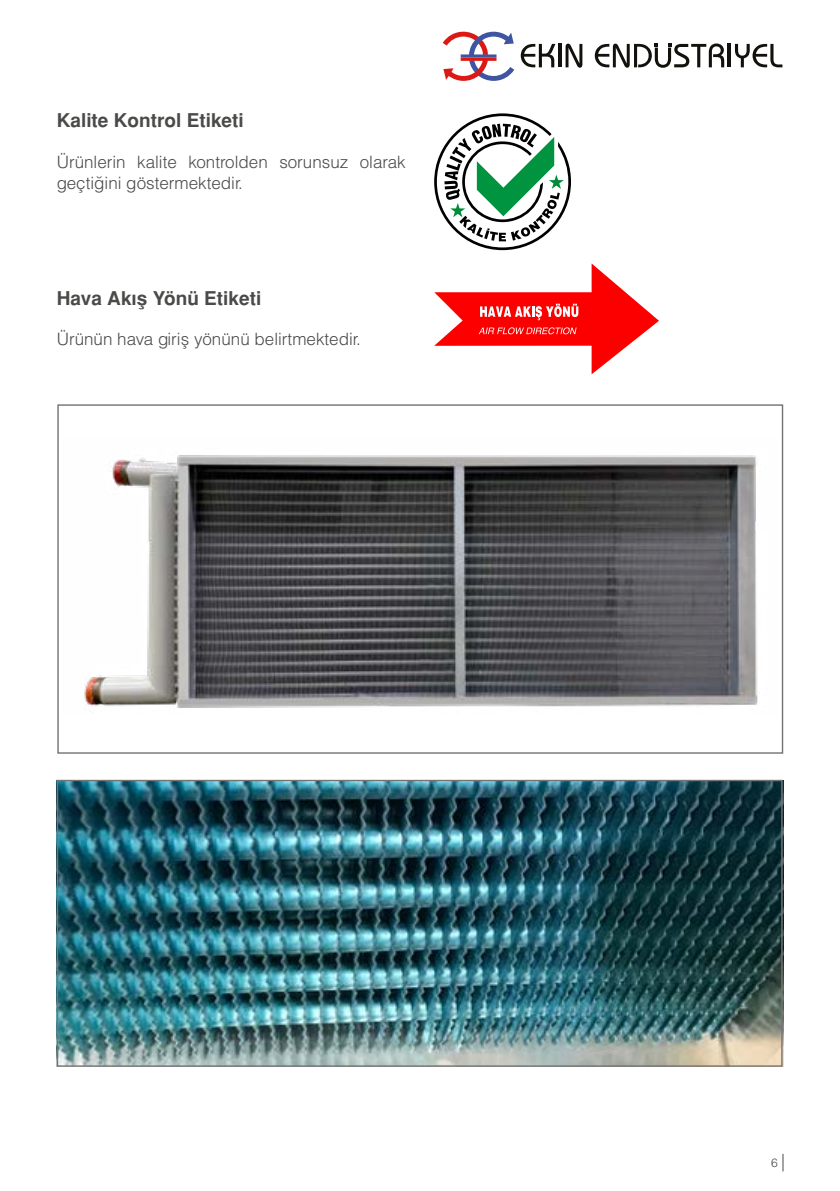
<style>
.page{position:relative;width:840px;height:1191px;background:#fff}
.page>*{position:absolute;margin:0;border:0;box-sizing:border-box;transform-origin:0 0}
.t1{font:700 19px "Helvetica Tr";color:#4a4a49}
.t2{font:17px/20.4px "Helvetica Light Normal Tr";color:#4a4a49}
.t3{font:12px "Helvetica Light Normal Tr";color:#4a4a49}
</style>
<div class="page">
<svg style="left:782px;top:1153px;width:1px;height:18px"></svg>
<svg style="left:442px;top:32px;width:72px;height:49px"></svg>
<svg style="left:520px;top:44px;width:62px;height:24px"></svg>
<svg style="left:594px;top:44px;width:188px;height:24px"></svg>
<img style="left:59px;top:782px;width:721px;height:282px">
<img style="left:84px;top:455px;width:674px;height:253px">
<svg style="left:434px;top:113px;width:136px;height:137px"></svg>
<svg style="left:434px;top:263px;width:224px;height:111px"></svg>
<p class="t1" style="left:57px;top:109px;width:188px">Kalite Kontrol Etiketi</p>
<p class="t2" style="left:57px;top:151px;width:350px">Ürünlerin kalite kontrolden sorunsuz olarak geçtiğini göstermektedir.</p>
<p class="t1" style="left:57px;top:286px;width:206px">Hava Akış Yönü Etiketi</p>
<p class="t2" style="left:57px;top:329px;width:305px">Ürünün hava giriş yönünü belirtmektedir.</p>
<p class="t3" style="left:770px;top:1155px;width:8px">6</p>
</div>
